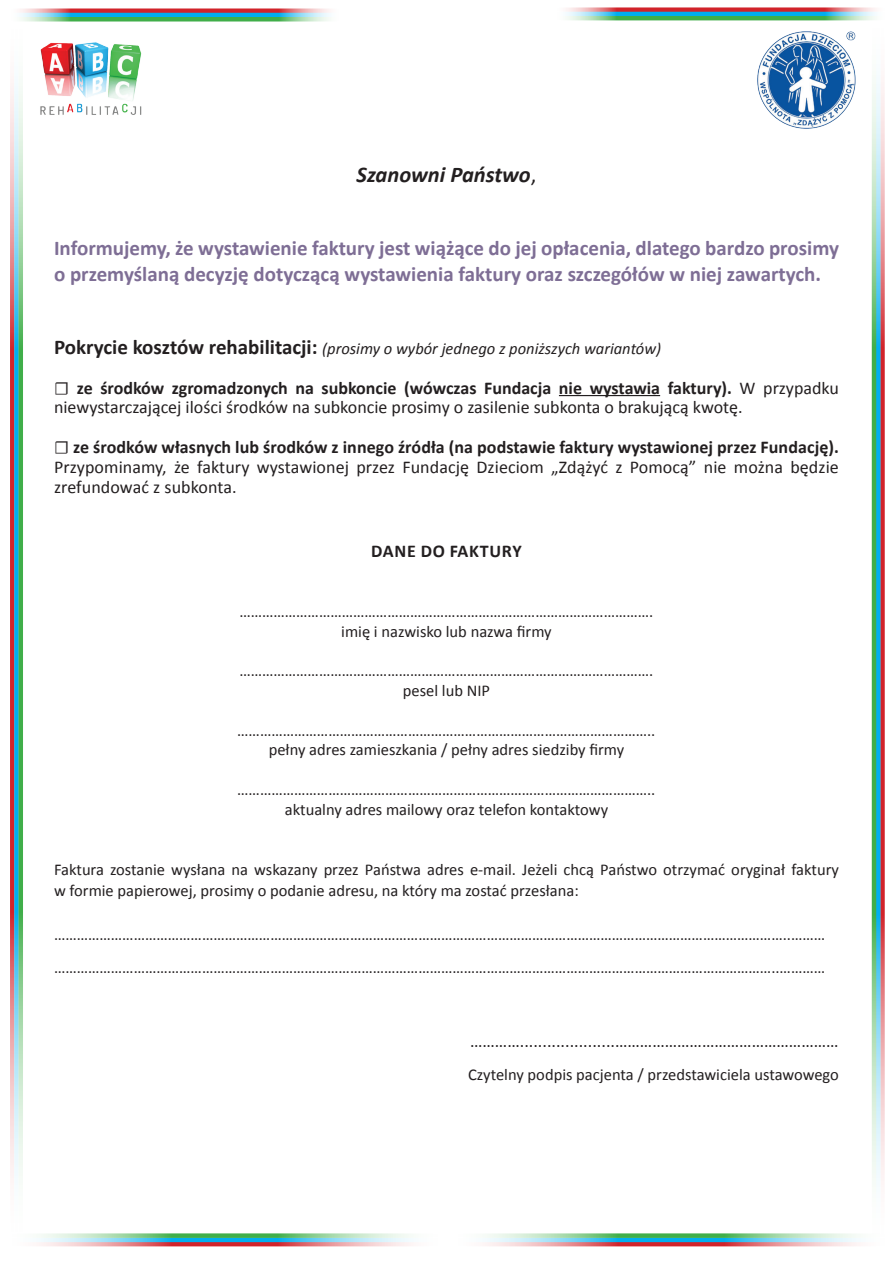
<style>
.page{position:relative;width:893px;height:1263px;background:#fff}
.page>*{position:absolute;margin:0;border:0;box-sizing:border-box;transform-origin:0 0}
.t1{font:italic 700 22.5px "Calibri";color:#231f20}
.t2{font:700 21px/26.4px "Calibri";color:#7e6e95}
.t3{font:18px/19.8px "Calibri";color:#231f20}
.t4{font:700 18px "Calibri";letter-spacing:.04em;color:#231f20}
.t5{font:16.5px/19.8px "Calibri";color:#231f20;text-align:center}
.t6{font:italic 16.5px "Calibri";color:#231f20}
.s1{font-weight:400;font-style:normal}
.s2{font-weight:700;font-style:normal;font-size:21px}
.s3{font-family:"Minion Pro"}
.s4{font-weight:700}
</style>
<div class="page">
<img style="left:757px;top:31px;width:99px;height:98px">
<svg style="left:23px;top:9px;width:306px;height:4px"></svg>
<svg style="left:23px;top:13px;width:307px;height:4px"></svg>
<svg style="left:23px;top:17px;width:305px;height:5px;background:#71c278"></svg>
<svg style="left:566px;top:7px;width:306px;height:5px;background:#d3626a"></svg>
<svg style="left:566px;top:12px;width:306px;height:4px"></svg>
<svg style="left:568px;top:16px;width:304px;height:4px"></svg>
<svg style="left:880px;top:82px;width:5px;height:1099px;background:#d0767e"></svg>
<svg style="left:876px;top:77px;width:4px;height:1108px;background:#4bc4eb"></svg>
<svg style="left:872px;top:8px;width:4px;height:1167px;background:#7dc783"></svg>
<svg style="left:10px;top:83px;width:4px;height:1095px;background:#dd6166"></svg>
<svg style="left:14px;top:79px;width:5px;height:1104px;background:#5ac4e4"></svg>
<svg style="left:19px;top:9px;width:4px;height:1164px;background:#7dc783"></svg>
<svg style="left:39px;top:1242px;width:372px;height:4px"></svg>
<svg style="left:37px;top:1238px;width:376px;height:4px;background:#6bcff5"></svg>
<svg style="left:42px;top:1233px;width:366px;height:5px;background:#97d39d"></svg>
<svg style="left:485px;top:1242px;width:372px;height:4px"></svg>
<svg style="left:483px;top:1238px;width:377px;height:4px;background:#6bcff5"></svg>
<svg style="left:488px;top:1233px;width:367px;height:5px;background:#97d39d"></svg>
<img style="left:40px;top:42px;width:102px;height:73px">
<hr style="left:559px;top:395px;width:101px;height:1px;background:#231f20">
<h1 class="t1" style="left:357px;top:160px;width:181px">Szanowni Państwo<span class="s1">,</span></h1>
<p class="t2" style="left:54px;top:234px;width:786px">Informujemy, że wystawienie faktury jest wiążące do jej opłacenia, dlatego bardzo prosimy o przemyślaną decyzję dotyczącą wystawienia faktury oraz szczegółów w niej zawartych.</p>
<p class="t6" style="left:54px;top:337px;width:609px"><span class="s2">Pokrycie kosztów rehabilitacji:</span> (prosimy o wybór jednego z poniższych wariantów)</p>
<p class="t3" style="left:54px;top:378px;width:786px"><span class="s3">☐</span> <span class="s4">ze środków zgromadzonych na subkoncie (wówczas Fundacja nie wystawia faktury).</span> W przypadku niewystarczającej ilości środków na subkoncie prosimy o zasilenie subkonta o brakującą kwotę.</p>
<p class="t3" style="left:54px;top:437px;width:786px;text-align:justify"><span class="s3">☐</span> <span class="s4">ze środków własnych lub środków z innego źródła (na podstawie faktury wystawionej przez Fundację).<br></span>Przypominamy, że faktury wystawionej przez Fundację Dzieciom „Zdążyć z Pomocą” nie można będzie zrefundować z subkonta.</p>
<p class="t4" style="left:371px;top:540px;width:152px">DANE DO FAKTURY</p>
<p class="t5" style="left:239px;top:601px;width:416px">………………………………………………………………………………………………. imię i nazwisko lub nazwa firmy</p>
<p class="t5" style="left:239px;top:661px;width:416px">………………………………………………………………………………………………. pesel lub NIP</p>
<p class="t5" style="left:237px;top:720px;width:420px">……………………………………………………………………………………………….. pełny adres zamieszkania / pełny adres siedziby firmy</p>
<p class="t5" style="left:237px;top:780px;width:420px">……………………………………………………………………………………………….. aktualny adres mailowy oraz telefon kontaktowy</p>
<p class="t5" style="left:54px;top:859px;width:786px;line-height:21px;text-align:left">Faktura zostanie wysłana na wskazany przez Państwa adres e-mail. Jeżeli chcą Państwo otrzymać oryginał faktury w formie papierowej, prosimy o podanie adresu, na który ma zostać przesłana:</p>
<p class="t5" style="left:54px;top:918px;width:773px;line-height:33px;text-align:left">…………………………………………………………………………………………………………………………………………………………………………..……… ………………………………………………………………………………………………………………………………………………………………………..…………</p>
<p class="t3" style="left:470px;top:1031px;width:370px">………….....................………………………………………………</p>
<p class="t5" style="left:468px;top:1065px;width:372px">Czytelny podpis pacjenta / przedstawiciela ustawowego</p>
</div>
